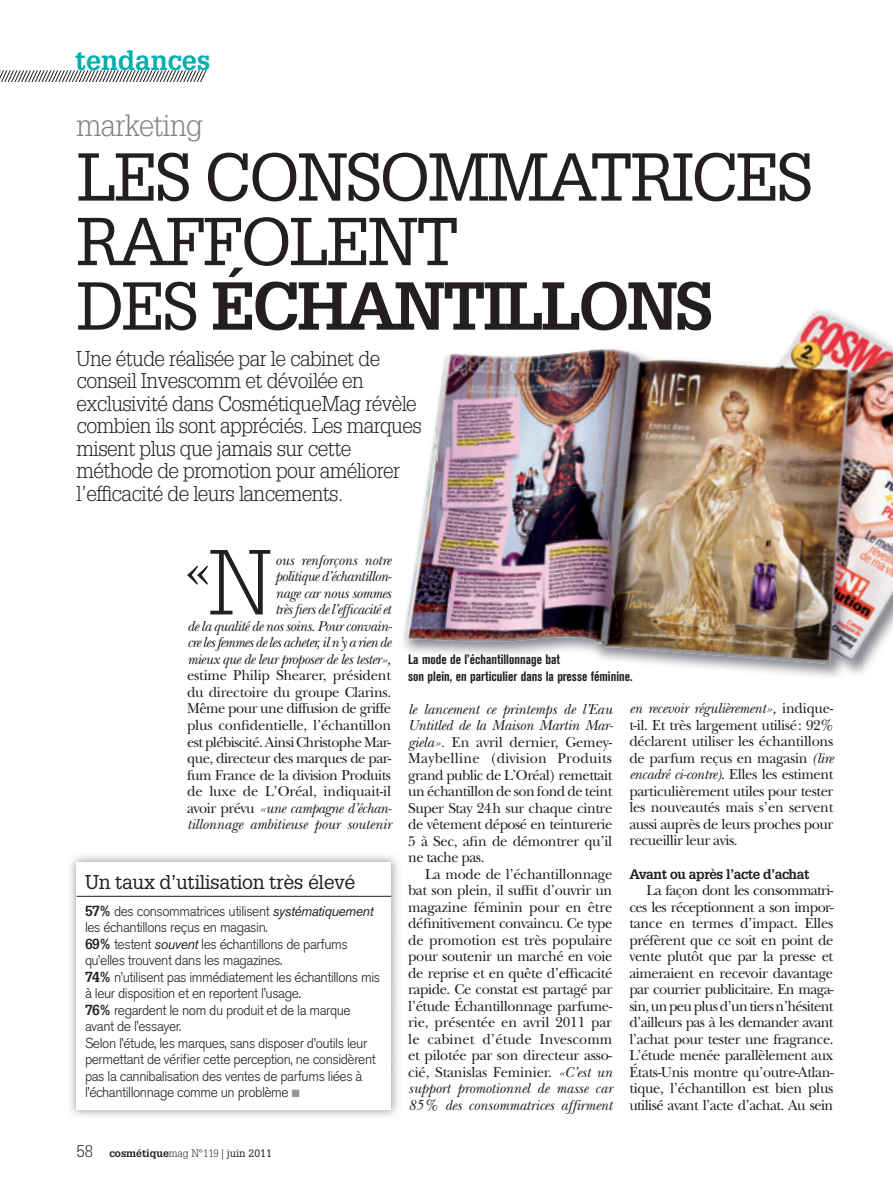
<style>
.page{position:relative;width:893px;height:1191px;background:#fff}
.page>*{position:absolute;margin:0;border:0;box-sizing:border-box;transform-origin:0 0}
.t1{font:66px/64.5px "Glypha LT Std";letter-spacing:-.045em;color:#231f20}
.t2{font:63px "New Baskerville";color:#231f20}
.t3{font:300 30px "Glypha LT Std";letter-spacing:-.02em;color:#808285}
.t4{font:700 27px "Glypha LT Std";color:#00afad}
.t5{font:300 21px/22.5px "Glypha LT Std";letter-spacing:-.025em;color:#231f20}
.t6{font:19.5px "Glypha LT Std";letter-spacing:-.02em;color:#231f20}
.t7{font:15px/16.5px "New Baskerville";letter-spacing:-.03em;color:#231f20;text-align:justify}
.t8{font:italic 15px/16.5px "New Baskerville";letter-spacing:-.035em;color:#231f20;text-align:right}
.t9{font:300 14.25px/16.5px "Akzidenz Grotesk BE";letter-spacing:-.03em;color:#231f20}
.t10{font:700 condensed 13.5px/16.5px "Akzidenz Grotesk BE";color:#231f20}
.t11{font:700 13.5px "Glypha LT Std";letter-spacing:-.03em;color:#231f20}
.t12{font:700 10.5px "Glypha LT Std";color:#231f20}
.s1{font-weight:700}
.s2{font-family:"Glypha LT Std";font-weight:300;font-size:90px}
.s3{font-style:italic}
.s4{font-family:"Glypha LT Std";font-weight:700}
.s5{font-weight:400;font-style:italic}
.s6{color:#939598}
.s7{font-weight:300;font-size:16.5px}
.s8{font-weight:300}
.s9{font-weight:400}
</style>
<div class="page">
<svg style="left:0;top:70px;width:208px;height:12px"></svg>
<img style="left:863px;top:619px;width:30px;height:53px">
<img style="left:435px;top:350px;width:153px;height:134px">
<img style="left:588px;top:349px;width:164px;height:135px">
<img style="left:752px;top:309px;width:141px;height:158px">
<img style="left:403px;top:428px;width:54px;height:213px">
<img style="left:442px;top:484px;width:161px;height:158px">
<img style="left:603px;top:467px;width:160px;height:141px">
<img style="left:763px;top:451px;width:130px;height:168px">
<img style="left:589px;top:608px;width:297px;height:56px">
<img style="left:70px;top:855px;width:328px;height:261px">
<div style="left:77px;top:862px;width:314px;height:247px;background:#fff"></div>
<hr style="left:77px;top:896px;width:314px;height:1px;background:#231f20">
<h3 class="t4" style="left:75px;top:44px;width:137px">tendances</h3>
<h3 class="t3" style="left:77px;top:108px;width:128px">marketing</h3>
<h1 class="t1" style="left:77px;top:143px;width:738px">LES CONSOMMATRICES<br>RAFFOLENT<br>DES <span class="s1">ÉCHANTILLONS</span></h1>
<p class="t5" style="left:77px;top:347px;width:347px">Une étude réalisée par le cabinet de conseil Invescomm et dévoilée en exclusivité dans CosmétiqueMag révèle combien ils sont appréciés. Les marques misent plus que jamais sur cette méthode de promotion pour améliorer l’efficacité de leurs lancements.</p>
<h2 class="t2" style="left:183px;top:532px;width:90px">«<span class="s2">N</span></h2>
<p class="t8" style="left:187px;top:552px;width:206px">ous renforçons notre<br>politique d’échantillon-<br>nage car nous sommes<br>très fiers de l’efficacité et<br>de la qualité de nos soins. Pour convain&shy;cre les femmes de les acheter, il n’y a rien de mieux que de leur proposer de les tester»,</p>
<p class="t7" style="left:187px;top:667px;width:206px">estime Philip Shearer, président du directoire du groupe Clarins.<br>Même pour une diffusion de griffe plus confidentielle, l’échantillon est plébiscité. Ainsi Christophe Mar&shy;que, directeur des marques de par&shy;fum France de la division Produits de luxe de L’Oréal, indiquait-il avoir prévu <span class="s3">«une campagne d’échan&shy;tillonnage ambitieuse pour soutenir</span></p>
<h3 class="t6" style="left:85px;top:870px;width:272px">Un taux d’utilisation très élevé</h3>
<p class="t9" style="left:85px;top:902px;width:297px"><span class="s4">57%</span> des consommatrices utilisent <span class="s5">systématiquement </span>les échantillons reçus en magasin.<br><span class="s4">69%</span> testent <span class="s5">souvent</span> les échantillons de parfums qu’elles trouvent dans les magazines.<br><span class="s4">74%</span> n’utilisent pas immédiatement les échantillons mis à leur disposition et en reportent l’usage.<br><span class="s4">76%</span> regardent le nom du produit et de la marque avant de l’essayer.<br>Selon l’étude, les marques, sans disposer d’outils leur permettant de vérifier cette perception, ne considèrent pas la cannibalisation des ventes de parfums liées à l’échantillonnage comme un problème <span class="s6">■</span></p>
<p class="t12" style="left:77px;top:1146px;width:197px"><span class="s7">58</span> cosmétique<span class="s8">mag N°119 |</span> <span class="s9">juin 2011</span></p>
<p class="t10" style="left:408px;top:651px;width:226px">La mode de l’échantillonnage bat<br>son plein, en particulier dans la presse féminine.</p>
<p class="t7" style="left:408px;top:700px;width:207px"><span class="s3">le lancement ce printemps de l’Eau Untitled de la Maison Martin Mar&shy;giela».</span> En avril dernier, Gemey-Maybelline (division Produits grand public de L’Oréal) remettait un échantillon de son fond de teint Super Stay 24 h sur chaque cintre de vêtement déposé en teinturerie 5 à Sec, afin de démontrer qu’il ne tache pas.</p>
<p class="t7" style="left:408px;top:865px;width:206px;text-indent:17px">La mode de l’échantillonnage bat son plein, il suffit d’ouvrir un magazine féminin pour en être définitivement convaincu. Ce type de promotion est très populaire pour soutenir un marché en voie de reprise et en quête d’efficacité rapide. Ce constat est partagé par l’étude Échantillonnage parfume&shy;rie, présentée en avril 2011 par le cabinet d’étude Invescomm et pilotée par son directeur asso&shy;cié, Stanislas Feminier. <span class="s3">«C’est un support promotionnel de masse car 85% des consommatrices affirment</span></p>
<p class="t7" style="left:629px;top:700px;width:206px"><span class="s3">en recevoir régulièrement»,</span> indique&shy;t-il. Et très largement utilisé : 92% déclarent utiliser les échantillons de parfum reçus en magasin <span class="s3">(lire encadré ci-contre)</span>. Elles les estiment particulièrement utiles pour tester les nouveautés mais s’en servent aussi auprès de leurs proches pour recueillir leur avis.</p>
<p class="t11" style="left:629px;top:865px;width:182px">Avant ou après l’acte d’achat</p>
<p class="t7" style="left:629px;top:882px;width:206px;text-indent:17px">La façon dont les consommatri&shy;ces les réceptionnent a son impor&shy;tance en termes d’impact. Elles préfèrent que ce soit en point de vente plutôt que par la presse et aimeraient en recevoir davantage par courrier publicitaire. En maga&shy;sin, un peu plus d’un tiers n’hésitent d’ailleurs pas à les demander avant l’achat pour tester une fragrance.<br>L’étude menée parallèlement aux États-Unis montre qu’outre-Atlan&shy;tique, l’échantillon est bien plus utilisé avant l’acte d’achat. Au sein</p>
</div>
